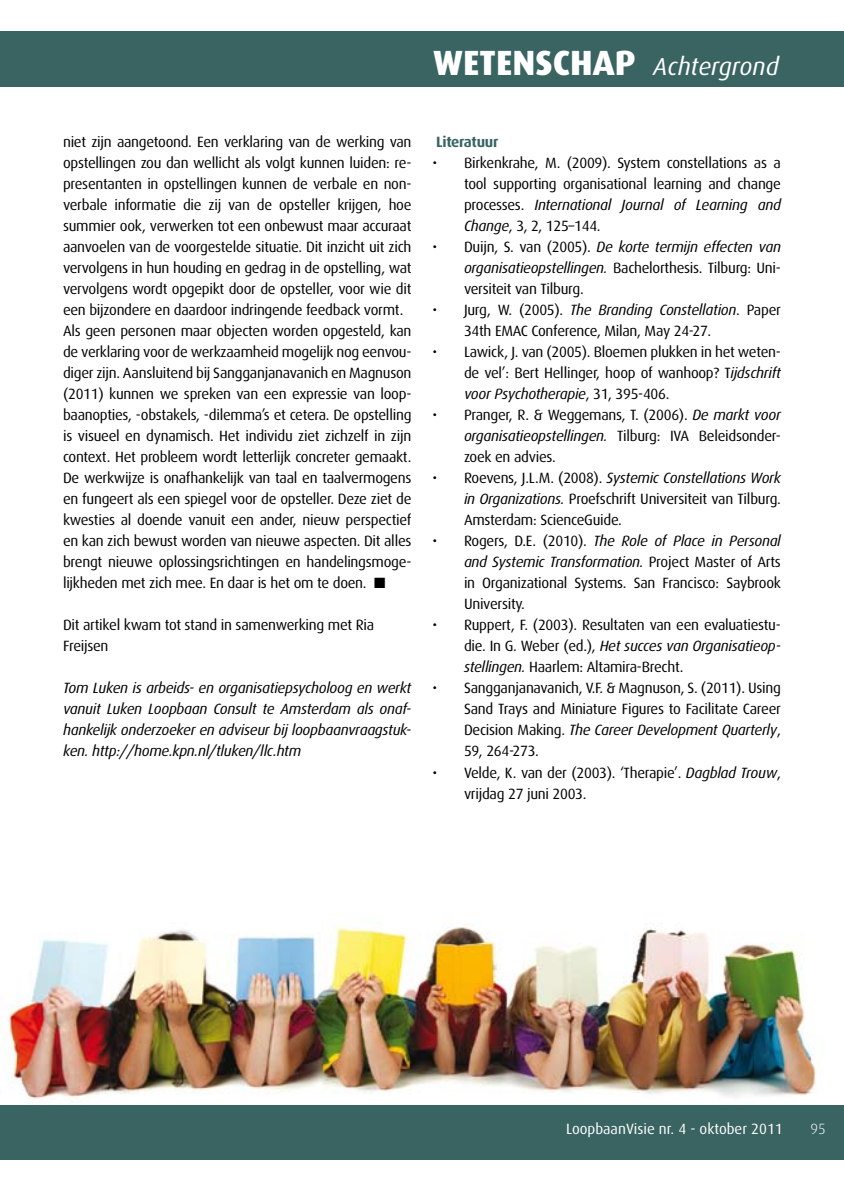
<style>
.page{position:relative;width:844px;height:1191px;background:#fff}
.page>*{position:absolute;margin:0;border:0;box-sizing:border-box;transform-origin:0 0}
.t1{font:italic 24.5px "Dax";color:#fff}
.t2{font:14.88px/21px "Dax";letter-spacing:-.02em;color:#000;text-align:justify}
.t3{font:italic 14.88px/21px "Dax";letter-spacing:-.02em;color:#000;text-align:justify}
.t4{font:14.88px "Dax";color:#fff}
.t5{font:700 14.88px "Dax";letter-spacing:-.02em;color:#396462}
.t6{font:300 14.88px "Dax";color:#fff}
.s1{font-weight:800;font-style:normal;font-size:35px}
.s2{font-style:italic}
</style>
<div class="page">
<div style="left:0;top:31px;width:843px;height:56px;background:#396462"></div>
<div style="left:0;top:1104px;width:843px;height:56px;background:#396462"></div>
<img style="left:4px;top:923px;width:813px;height:178px">
<h1 class="t1" style="left:433px;top:53px;width:347px"><span class="s1">WETENSCHAP</span> Achtergrond</h1>
<p class="t2" style="left:63px;top:132px;width:350px;text-align:left">niet zijn aangetoond. Een verklaring van de werking van opstellingen zou dan wellicht als volgt kunnen luiden: re&shy;presentanten in opstellingen kunnen de verbale en non&shy;verbale informatie die zij van de opsteller krijgen, hoe summier ook, verwerken tot een onbewust maar accuraat aanvoelen van de voorgestelde situatie. Dit inzicht uit zich vervolgens in hun houding en gedrag in de opstelling, wat vervolgens wordt opgepikt door de opsteller, voor wie dit een bijzondere en daardoor indringende feedback vormt.<br>Als geen personen maar objecten worden opgesteld, kan de verklaring voor de werkzaamheid mogelijk nog eenvou&shy;diger zijn. Aansluitend bij Sangganjanavanich en Magnuson (2011) kunnen we spreken van een expressie van loop&shy;baanopties, -obstakels, -dilemma’s et cetera. De opstelling is visueel en dynamisch. Het individu ziet zichzelf in zijn context. Het probleem wordt letterlijk concreter gemaakt.<br>De werkwijze is onafhankelijk van taal en taalvermogens en fungeert als een spiegel voor de opsteller. Deze ziet de kwesties al doende vanuit een ander, nieuw perspectief en kan zich bewust worden van nieuwe aspecten. Dit alles brengt nieuwe oplossingsrichtingen en handelingsmoge&shy;lijkheden met zich mee. En daar is het om te doen. ■</p>
<p class="t2" style="left:63px;top:615px;width:312px">Dit artikel kwam tot stand in samenwerking met Ria<br>Freijsen</p>
<p class="t3" style="left:63px;top:678px;width:350px">Tom Luken is arbeids- en organisatiepsycholoog en werkt vanuit Luken Loopbaan Consult te Amsterdam als onaf&shy;hankelijk onderzoeker en adviseur bij loopbaanvraagstuk&shy;ken. http://home.kpn.nl/tluken/llc.htm</p>
<p class="t5" style="left:436px;top:134px;width:64px">Literatuur</p>
<p class="t2" style="left:464px;top:153px;width:318px;text-indent:-32px">• Birkenkrahe, M. (2009). System constellations as a tool supporting organisational learning and change processes. <span class="s2">International Journal of Learning and Change</span>, 3, 2, 125–144.</p>
<p class="t2" style="left:464px;top:237px;width:318px;text-indent:-32px">• Duijn, S. van (2005). <span class="s2">De korte termijn effecten van organisatieopstellingen.</span> Bachelorthesis. Tilburg: Uni&shy;versiteit van Tilburg.</p>
<p class="t2" style="left:464px;top:300px;width:318px;text-indent:-31px">• Jurg, W. (2005). <span class="s2">The Branding Constellation</span>. Paper<br>34th EMAC Conference, Milan, May 24-27.</p>
<p class="t2" style="left:464px;top:342px;width:318px;text-indent:-32px">• Lawick, J. van (2005). Bloemen plukken in het weten&shy;de vel’: Bert Hellinger, hoop of wanhoop? T<span class="s2">ijdschrift voor Psychotherapie</span>, 31, 395-406.</p>
<p class="t2" style="left:464px;top:405px;width:318px;text-indent:-31px">• Pranger, R. &amp; Weggemans, T. (2006). <span class="s2">De markt voor organisatieopstellingen.</span> Tilburg: IVA Beleidsonder&shy;zoek en advies.</p>
<p class="t2" style="left:464px;top:468px;width:318px;text-indent:-32px">• Roevens, J.L.M. (2008). <span class="s2">Systemic Constellations Work in Organizations.</span> Proefschrift Universiteit van Tilburg.<br>Amsterdam: ScienceGuide.</p>
<p class="t2" style="left:464px;top:531px;width:318px;text-indent:-32px">• Rogers, D.E. (2010). <span class="s2">The Role of Place in Personal and Systemic Transformation.</span> Project Master of Arts in Organizational Systems. San Francisco: Saybrook University.</p>
<p class="t2" style="left:464px;top:615px;width:318px;text-indent:-32px">• Ruppert, F. (2003). Resultaten van een evaluatiestu&shy;die. In G. Weber (ed.), <span class="s2">Het succes van Organisatieop&shy;stellingen.</span> Haarlem: Altamira-Brecht.</p>
<p class="t2" style="left:464px;top:678px;width:318px;text-indent:-32px">• Sangganjanavanich, V.F. &amp; Magnuson, S. (2011). Using Sand Trays and Miniature Figures to Facilitate Career Decision Making. <span class="s2">The Career Development Quarterly</span>, 59, 264-273.</p>
<p class="t2" style="left:464px;top:762px;width:318px;text-indent:-32px">• Velde, K. van der (2003). ‘Therapie’. <span class="s2">Dagblad Trouw</span>, vrijdag 27 juni 2003.</p>
<p class="t4" style="left:566px;top:1121px;width:218px">LoopbaanVisie nr. 4 - oktober 2011</p>
<p class="t6" style="left:810px;top:1121px;width:17px">95</p>
</div>
